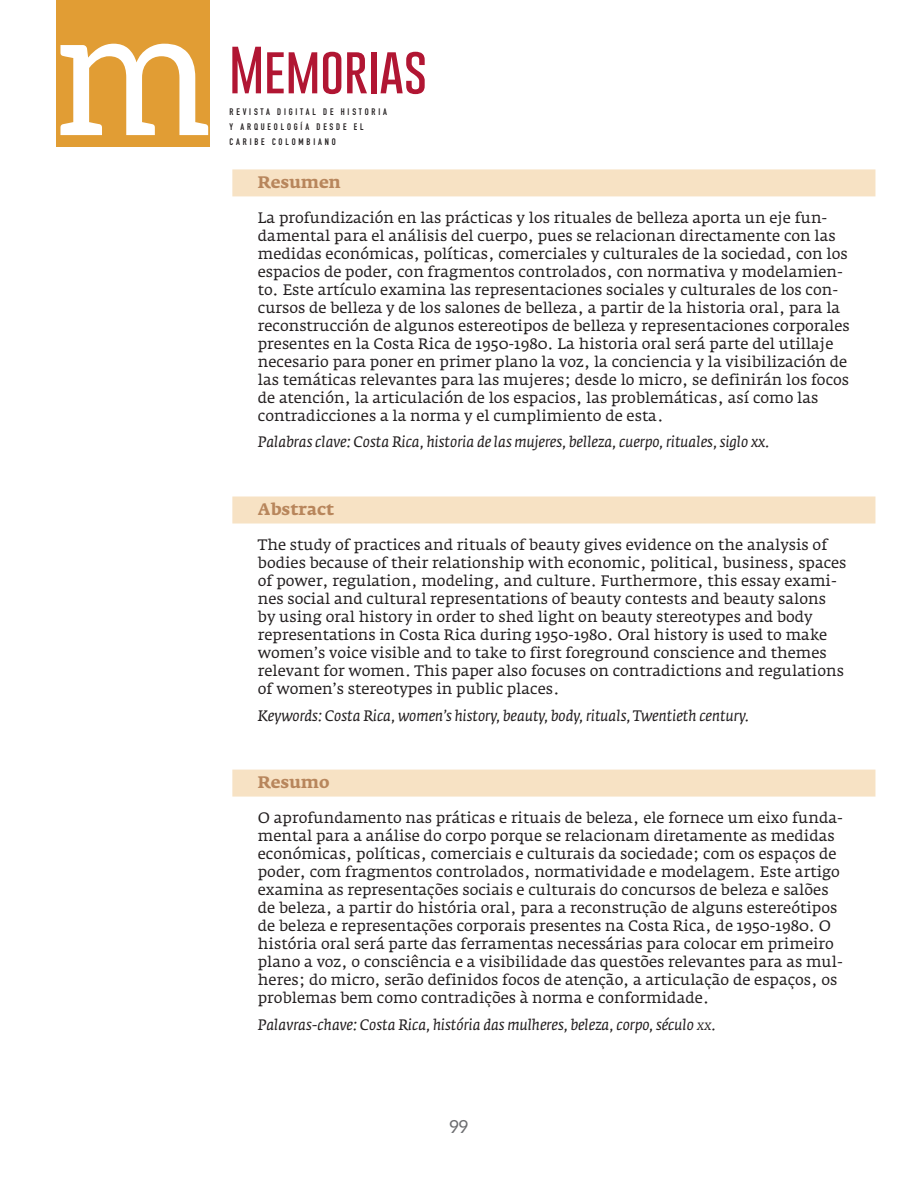
<style>
.page{position:relative;width:918px;height:1188px;background:#fff}
.page>*{position:absolute;margin:0;border:0;box-sizing:border-box;transform-origin:0 0}
.t1{font:177.75px "Aleo";color:#fff}
.t2{font:18px "Aleo";color:#6c6d70}
.Titulos_resumen{font:700 16.5px "Fedra Serif A";color:#b8865c}
.Resumen{font:15px/18px "Fedra Serif A";color:#231f20}
.Resumen-2{font:italic 15px "Fedra Serif A";color:#231f20}
.t3{font:9.3px "DIN Engschrift Std";letter-spacing:.3em;color:#231f20}
.s1{font-size:10.5px}
.s2{font-style:inherit}
</style>
<div class="page">
<div style="left:57px;top:0;width:153px;height:146px;background:#e19d34"></div>
<div style="left:232px;top:169px;width:643px;height:27px;background:#f7e2c4"></div>
<div style="left:232px;top:497px;width:643px;height:27px;background:#f7e2c4"></div>
<div style="left:232px;top:770px;width:643px;height:27px;background:#f7e2c4"></div>
<svg style="left:232px;top:47px;width:29px;height:46px"></svg>
<svg style="left:267px;top:52px;width:50px;height:41px"></svg>
<svg style="left:323px;top:52px;width:18px;height:42px"></svg>
<svg style="left:347px;top:52px;width:20px;height:41px"></svg>
<div style="left:371px;top:52px;width:5px;height:41px;background:#b11633"></div>
<svg style="left:381px;top:52px;width:44px;height:42px"></svg>
<h1 class="t1" style="left:55px;top:-28px;width:160px">m</h1>
<p class="t3" style="left:230px;top:106px;width:159px">REVISTA DIGITAL DE HISTORIA</p>
<p class="t3" style="left:230px;top:121px;width:136px">Y ARQUEOLOGÍA DESDE EL</p>
<p class="t3" style="left:230px;top:136px;width:108px">CARIBE COLOMBIANO</p>
<p class="Titulos_resumen" style="left:258px;top:173px;width:84px">Resumen</p>
<p class="Resumen" style="left:258px;top:209px;width:593px">La profundización en las prácticas y los rituales de belleza aporta un eje fun&shy;damental para el análisis del cuerpo, pues se relacionan directamente con las medidas económicas, políticas, comerciales y culturales de la sociedad, con los espacios de poder, con fragmentos controlados, con normativa y modelamien&shy;to. Este artículo examina las representaciones sociales y culturales de los con&shy;cursos de belleza y de los salones de belleza, a partir de la historia oral, para la reconstrucción de algunos estereotipos de belleza y representaciones corporales presentes en la Costa Rica de 1950-1980. La historia oral será parte del utillaje necesario para poner en primer plano la voz, la conciencia y la visibilización de las temáticas relevantes para las mujeres; desde lo micro, se definirán los focos de atención, la articulación de los espacios, las problemáticas, así como las contradicciones a la norma y el cumplimiento de esta.</p>
<p class="Resumen-2" style="left:258px;top:433px;width:513px">Palabras clave: Costa Rica, historia de las mujeres, belleza, cuerpo, rituales, siglo xx.</p>
<p class="Titulos_resumen" style="left:258px;top:500px;width:78px">Abstract</p>
<p class="Resumen" style="left:258px;top:536px;width:590px">The study of practices and rituals of beauty gives evidence on the analysis of bodies because of their relationship with economic, political, business, spaces of power, regulation, modeling, and culture. Furthermore, this essay exami&shy;nes social and cultural representations of beauty contests and beauty salons by using oral history in order to shed light on beauty stereotypes and body representations in Costa Rica during 1950-1980. Oral history is used to make women’s voice visible and to take to first foreground conscience and themes relevant for women. This paper also focuses on contradictions and regulations of women’s stereotypes in public places.</p>
<p class="Resumen-2" style="left:258px;top:707px;width:493px">Keywords: Costa Rica, women’s history, beauty, body, rituals, Twentieth century.</p>
<p class="Titulos_resumen" style="left:258px;top:773px;width:73px">Resumo</p>
<p class="Resumen" style="left:258px;top:809px;width:587px">O aprofundamento nas práticas e rituais de beleza, ele fornece um eixo funda&shy;mental para a análise do corpo porque se relacionam diretamente as medidas económicas, políticas, comerciais e culturais da sociedade; com os espaços de poder, com fragmentos controlados, normatividade e modelagem. Este artigo examina as representações sociais e culturais do concursos de beleza e salões de beleza, a partir do história oral, para a reconstrução de alguns estereótipos de beleza e representações corporais presentes na Costa Rica, de 1950-1980. O história oral será parte das ferramentas necessárias para colocar em primeiro plano a voz, o consciência e a visibilidade das questões relevantes para as mul&shy;heres; do micro, serão definidos focos de atenção, a articulação de espaços, os problemas bem como contradições à norma e conformidade.</p>
<p class="Resumen-2" style="left:258px;top:1016px;width:459px">Palavras-chave: Costa Rica, história das mulheres, beleza, corpo, século <span class="s1">xx</span><span class="s2">.</span></p>
<p class="t2" style="left:450px;top:1116px;width:20px">99</p>
</div>
